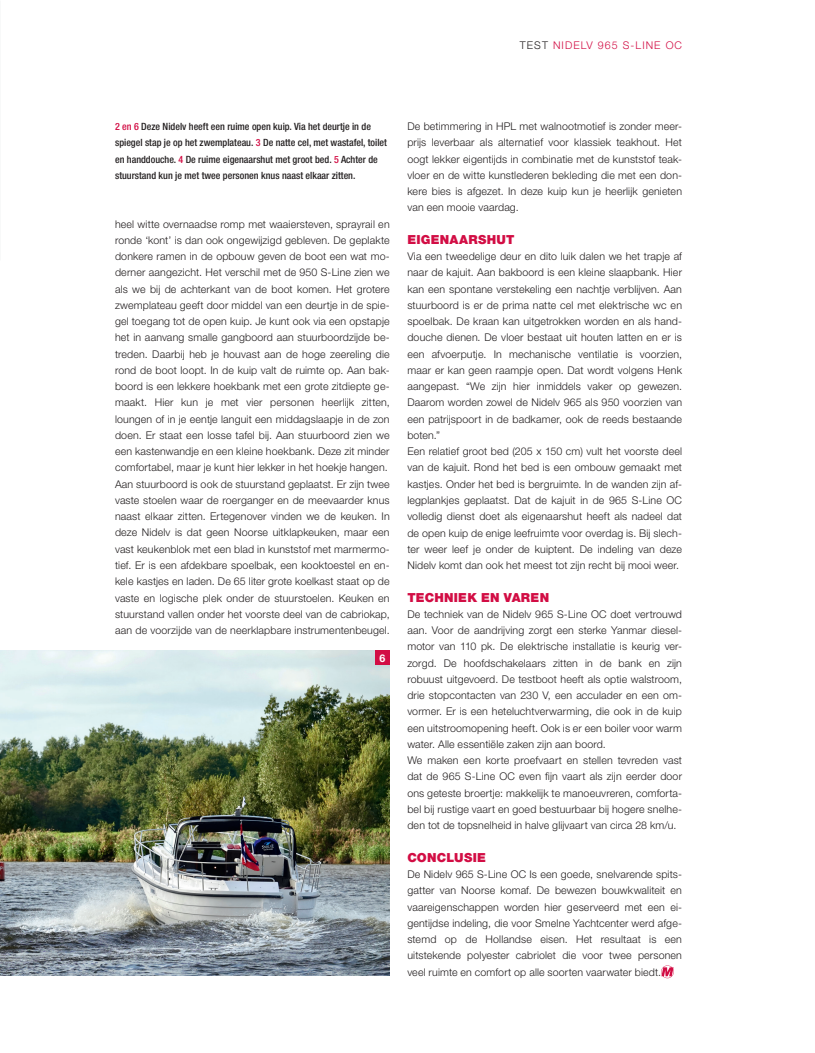
<style>
.page{position:relative;width:815px;height:1053px;background:#fff}
.page>*{position:absolute;margin:0;border:0;box-sizing:border-box;transform-origin:0 0}
.t1{font:900 12.5px "Helvetica Neue LT Std";letter-spacing:.02em;color:#d20d44}
.t2{font:300 10.62px/16.2px "Helvetica Neue LT Std";letter-spacing:.015em;color:#231f20}
.t3{font:300 10.62px "Helvetica Neue LT Std";letter-spacing:.1em;color:#d20d44}
.t4{font:700 10.62px "Helvetica Neue LT Std";color:#fff}
.t5{font:500 condensed 10px/16.2px "Helvetica Neue LT Std";color:#231f20}
.s1{color:#231f20}
.s2{color:#d20d44}
</style>
<div class="page">
<img style="left:0;top:650px;width:390px;height:325px">
<div style="left:375px;top:650px;width:15px;height:14px;background:#d20d44"></div>
<svg style="left:661px;top:965px;width:13px;height:13px"></svg>
<p class="t3" style="left:520px;top:38px;width:164px"><span class="s1">TEST</span> NIDELV 965 S-LINE OC</p>
<p class="t5" style="left:115px;top:118px;width:273px"><span class="s2">2 en 6</span> Deze Nidelv heeft een ruime open kuip. Via het deurtje in de spiegel stap je op het zwemplateau. <span class="s2">3</span> De natte cel, met wastafel, toilet en handdouche. <span class="s2">4</span> De ruime eigenaarshut met groot bed. <span class="s2">5</span> Achter de stuurstand kun je met twee personen knus naast elkaar zitten.</p>
<p class="t2" style="left:115px;top:215px;width:276px">heel witte overnaadse romp met waaiersteven, sprayrail en ronde ‘kont’ is dan ook ongewijzigd gebleven. De geplakte donkere ramen in de opbouw geven de boot een wat mo&shy;derner aangezicht. Het verschil met de 950 S-Line zien we als we bij de achterkant van de boot komen. Het grotere zwemplateau geeft door middel van een deurtje in de spie&shy;gel toegang tot de open kuip. Je kunt ook via een opstapje het in aanvang smalle gangboord aan stuurboordzijde be&shy;treden. Daarbij heb je houvast aan de hoge zeereling die rond de boot loopt. In de kuip valt de ruimte op. Aan bak&shy;boord is een lekkere hoekbank met een grote zitdiepte ge&shy;maakt. Hier kun je met vier personen heerlijk zitten, loungen of in je eentje languit een middagslaapje in de zon doen. Er staat een losse tafel bij. Aan stuurboord zien we een kastenwandje en een kleine hoekbank. Deze zit minder comfortabel, maar je kunt hier lekker in het hoekje hangen.<br>Aan stuurboord is ook de stuurstand geplaatst. Er zijn twee vaste stoelen waar de roerganger en de meevaarder knus naast elkaar zitten. Ertegenover vinden we de keuken. In deze Nidelv is dat geen Noorse uitklapkeuken, maar een vast keukenblok met een blad in kunststof met marmermo&shy;tief. Er is een afdekbare spoelbak, een kooktoestel en en&shy;kele kastjes en laden. De 65 liter grote koelkast staat op de vaste en logische plek onder de stuurstoelen. Keuken en stuurstand vallen onder het voorste deel van de cabriokap, aan de voorzijde van de neerklapbare instrumentenbeugel.</p>
<p class="t4" style="left:380px;top:651px;width:7px">6</p>
<p class="t2" style="left:407px;top:118px;width:276px;text-align:justify">De betimmering in HPL met walnootmotief is zonder meer&shy;prijs leverbaar als alternatief voor klassiek teakhout. Het oogt lekker eigentijds in combinatie met de kunststof teak&shy;vloer en de witte kunstlederen bekleding die met een don&shy;kere bies is afgezet. In deze kuip kun je heerlijk genieten van een mooie vaardag.</p>
<p class="t1" style="left:407px;top:232px;width:109px">EIGENAARSHUT</p>
<p class="t2" style="left:407px;top:248px;width:276px">Via een tweedelige deur en dito luik dalen we het trapje af naar de kajuit. Aan bakboord is een kleine slaapbank. Hier kan een spontane verstekeling een nachtje verblijven. Aan stuurboord is er de prima natte cel met elektrische wc en spoelbak. De kraan kan uitgetrokken worden en als hand&shy;douche dienen. De vloer bestaat uit houten latten en er is een afvoerputje. In mechanische ventilatie is voorzien, maar er kan geen raampje open. Dat wordt volgens Henk aangepast. “We zijn hier inmiddels vaker op gewezen.<br>Daarom worden zowel de Nidelv 965 als 950 voorzien van een patrijspoort in de badkamer, ook de reeds bestaande boten.”<br>Een relatief groot bed (205 x 150 cm) vult het voorste deel van de kajuit. Rond het bed is een ombouw gemaakt met kastjes. Onder het bed is bergruimte. In de wanden zijn af&shy;legplankjes geplaatst. Dat de kajuit in de 965 S-Line OC volledig dienst doet als eigenaarshut heeft als nadeel dat de open kuip de enige leefruimte voor overdag is. Bij slech&shy;ter weer leef je onder de kuiptent. De indeling van deze Nidelv komt dan ook het meest tot zijn recht bij mooi weer.</p>
<p class="t1" style="left:407px;top:589px;width:143px">TECHNIEK EN VAREN</p>
<p class="t2" style="left:407px;top:605px;width:276px">De techniek van de Nidelv 965 S-Line OC doet vertrouwd aan. Voor de aandrijving zorgt een sterke Yanmar diesel&shy;motor van 110 pk. De elektrische installatie is keurig ver&shy;zorgd. De hoofdschakelaars zitten in de bank en zijn robuust uitgevoerd. De testboot heeft als optie walstroom, drie stopcontacten van 230 V, een acculader en een om&shy;vormer. Er is een heteluchtverwarming, die ook in de kuip een uitstroomopening heeft. Ook is er een boiler voor warm water. Alle essentiële zaken zijn aan boord.<br>We maken een korte proefvaart en stellen tevreden vast dat de 965 S-Line OC even fijn vaart als zijn eerder door ons geteste broertje: makkelijk te manoeuvreren, comforta&shy;bel bij rustige vaart en goed bestuurbaar bij hogere snelhe&shy;den tot de topsnelheid in halve glijvaart van circa 28 km/u.</p>
<p class="t1" style="left:407px;top:849px;width:80px">CONCLUSIE</p>
<p class="t2" style="left:407px;top:865px;width:276px;text-align:justify">De Nidelv 965 S-Line OC Is een goede, snelvarende spits&shy;gatter van Noorse komaf. De bewezen bouwkwaliteit en vaareigenschappen worden hier geserveerd met een ei&shy;gentijdse indeling, die voor Smelne Yachtcenter werd afge&shy;stemd op de Hollandse eisen. Het resultaat is een uitstekende polyester cabriolet die voor twee personen veel ruimte en comfort op alle soorten vaarwater biedt.</p>
</div>
